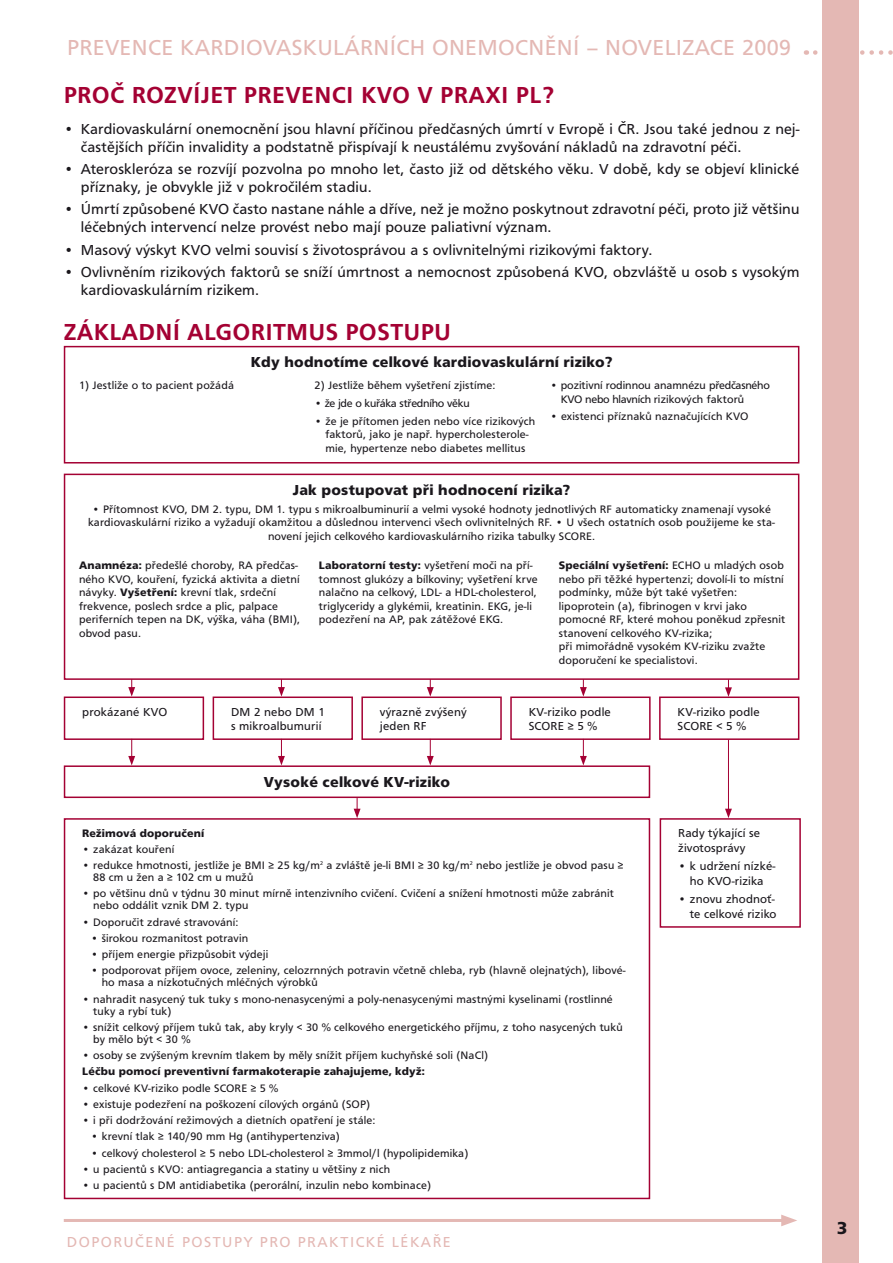
<style>
.page{position:relative;width:893px;height:1263px;background:#fff}
.page>*{position:absolute;margin:0;border:0;box-sizing:border-box;transform-origin:0 0}
.t1{font:500 24px "Frutus TEE";letter-spacing:.01em;color:#a40133}
.t2{font:22.5px "Frutus TEE";letter-spacing:.015em;color:#e4b8b4}
.t3{font:15px/18px "Frutus TEE";letter-spacing:.01em;color:#1a171c}
.t4{font:700 15px "Frutus TEE";letter-spacing:.015em;color:#1a171c}
.t5{font:15px "Frutus TEE";letter-spacing:.1em;color:#e4b8b4}
.t6{font:12px/14.4px "Frutus TEE";letter-spacing:.015em;color:#1a171c}
.t7{font:11.25px/13.5px "Frutus TEE";letter-spacing:.015em;color:#1a171c}
.t8{font:700 11.25px "Frutus TEE";letter-spacing:.015em;color:#1a171c}
.t9{font:11.25px/13.5px "Frutus TEE";letter-spacing:-.02em;color:#1a171c}
.s1{font-weight:700}
.s2{font-weight:400}
</style>
<div class="page">
<hr style="left:64px;top:1219px;width:723px;height:3px;background:#e4b8b4">
<svg style="left:781px;top:1214px;width:16px;height:12px"></svg>
<svg style="left:815px;top:50px;width:78px;height:5px"></svg>
<div style="left:822px;top:0;width:36px;height:1263px;background:#e4b8b4"></div>
<div style="left:64px;top:765px;width:586px;height:33px;border:2px solid #a40133"></div>
<div style="left:64px;top:818px;width:586px;height:381px;border:2px solid #a40133"></div>
<div style="left:64px;top:696px;width:140px;height:44px;border:2px solid #a40133"></div>
<div style="left:213px;top:696px;width:140px;height:44px;border:2px solid #a40133"></div>
<div style="left:361px;top:696px;width:141px;height:44px;border:2px solid #a40133"></div>
<div style="left:510px;top:696px;width:141px;height:44px;border:2px solid #a40133"></div>
<div style="left:659px;top:696px;width:140px;height:44px;border:2px solid #a40133"></div>
<div style="left:660px;top:818px;width:141px;height:110px;border:2px solid #a40133"></div>
<div style="left:64px;top:346px;width:735px;height:117px;border:2px solid #a40133"></div>
<div style="left:64px;top:474px;width:735px;height:206px;border:2px solid #a40133"></div>
<svg style="left:128px;top:679px;width:7px;height:17px"></svg>
<svg style="left:278px;top:679px;width:7px;height:17px"></svg>
<svg style="left:427px;top:679px;width:7px;height:17px"></svg>
<svg style="left:580px;top:679px;width:7px;height:17px"></svg>
<svg style="left:128px;top:739px;width:7px;height:26px"></svg>
<svg style="left:278px;top:739px;width:7px;height:26px"></svg>
<svg style="left:427px;top:739px;width:7px;height:26px"></svg>
<svg style="left:580px;top:739px;width:7px;height:26px"></svg>
<svg style="left:725px;top:679px;width:7px;height:18px"></svg>
<hr style="left:728px;top:740px;width:1px;height:71px;background:#a40133">
<svg style="left:725px;top:809px;width:7px;height:9px"></svg>
<svg style="left:354px;top:798px;width:7px;height:20px"></svg>
<h2 class="t2" style="left:67px;top:35px;width:726px">Prevence kardiovaskulárních onemocnění – novelizace 2009</h2>
<h1 class="t1" style="left:64px;top:81px;width:492px">PROČ ROZVÍJET PREVENCI KVO VPRAXI PL?</h1>
<h3 class="t3" style="left:81px;top:120px;width:720px;text-indent:-17px">• Kardiovaskulární onemocnění jsou hlavní příčinou předčasných úmrtí v Evropě i ČR. Jsou také jednou z nej&shy;častějších příčin invalidity a podstatně přispívají k neustálému zvyšování nákladů na zdravotní péči.</h3>
<h3 class="t3" style="left:81px;top:160px;width:720px;text-indent:-17px">• Ateroskleróza se rozvíjí pozvolna po mnoho let, často již od dětského věku. V době, kdy se objeví klinické příznaky, je obvykle již v pokročilém stadiu.</h3>
<h3 class="t3" style="left:64px;top:200px;width:146px">• Úmrtí způsobené KVO</h3>
<h3 class="t3" style="left:81px;top:200px;width:720px;text-indent:152px">často nastane náhle a dříve, než je možno poskytnout zdravotní péči, proto již většinu léčebných intervencí nelze provést nebo mají pouze paliativní význam.</h3>
<h3 class="t3" style="left:64px;top:241px;width:128px">• M asový výskyt KVO</h3>
<h3 class="t3" style="left:216px;top:241px;width:438px">velmi souvisí s životosprávou a s ovlivnitelnými rizikovými faktory.</h3>
<h3 class="t3" style="left:64px;top:263px;width:521px">• Ovlivněním rizikových faktorů se sníží úmrtnost a nemocnost způsobená KVO</h3>
<h3 class="t3" style="left:604px;top:263px;width:197px">, obzvláště u osob s vysokým</h3>
<h3 class="t3" style="left:81px;top:281px;width:180px">kardiovaskulárním rizikem.</h3>
<h1 class="t1" style="left:64px;top:318px;width:389px">ZÁKLADNÍ ALGORITMUS POSTUPU</h1>
<h3 class="t4" style="left:251px;top:353px;width:363px">Kdy hodnotíme celkové kardiovaskulární riziko?</h3>
<p class="t7" style="left:79px;top:379px;width:157px">1) Jestliže o to pacient požádá</p>
<p class="t7" style="left:315px;top:379px;width:182px">2) Jestliže během vyšetření zjistíme:</p>
<p class="t7" style="left:315px;top:396px;width:157px">• že jde o kuřáka středního věku</p>
<p class="t7" style="left:315px;top:414px;width:222px;text-align:center">• že je přítomen jeden nebo více rizikových faktorů, jako je např. hypercholesterole&shy;mie, hypertenze nebo diabetes mellitus</p>
<p class="t9" style="left:561px;top:379px;width:211px;text-indent:-11px">• pozitivní rodinnou anamnézu předčasného<br>KVO</p>
<p class="t7" style="left:585px;top:392px;width:161px">nebo hlavních rizikových faktorů</p>
<p class="t7" style="left:550px;top:410px;width:184px">• existenci příznaků naznačujících KVO</p>
<h3 class="t4" style="left:293px;top:481px;width:279px">Jak postupovat při hodnocení rizika?</h3>
<p class="t7" style="left:92px;top:502px;width:78px">• Přítomnost KVO</p>
<p class="t7" style="left:185px;top:502px;width:588px">, DM 2. typu, DM 1. typu s mikroalbuminurií a velmi vysoké hodnoty jednotlivých RF automaticky znamenají vysoké</p>
<p class="t7" style="left:88px;top:516px;width:688px">kardiovaskulární riziko a vyžadují okamžitou a důslednou intervenci všech ovlivnitelných RF. • U všech ostatních osob použijeme ke sta-</p>
<p class="t7" style="left:268px;top:529px;width:299px">novení jejich celkového kardiovaskulárního rizika tabulky SCORE</p>
<p class="t7" style="left:592px;top:529px;width:5px">.</p>
<p class="t7" style="left:79px;top:559px;width:221px"><span class="s1">Anamnéza:</span> předešlé choroby, RA předčas&shy;ného KVO</p>
<p class="t7" style="left:559px;top:559px;width:228px;text-indent:145px">u mladých osob nebo při těžké hypertenzi; dovolí-li to místní podmínky, může být také vyšetřen: lipoprotein (a), fibrinogen v krvi jako pomocné RF, které mohou poněkud zpřesnit stanovení celkového KV-rizika;<br>při mimořádně vysokém KV-riziku zvažte doporučení ke specialistovi.</p>
<p class="t7" style="left:319px;top:559px;width:220px"><span class="s1">Laboratorní testy:</span> vyšetření moči na pří&shy;tomnost glukózy a bílkoviny; vyšetření krve nalačno na celkový, LDL- a HDL-cholesterol, triglyceridy a glykémii, kreatinin. EKG, je-li podezření na AP, pak zátěžové EKG.</p>
<p class="t8" style="left:559px;top:559px;width:122px">Speciální vyšetření: <span class="s2">ECHO</span></p>
<p class="t7" style="left:79px;top:572px;width:223px;text-indent:52px">, kouření, fyzická aktivita a dietní návyky. <span class="s1">Vyšetření:</span> krevní tlak, srdeční frekvence, poslech srdce a plic, palpace periferních tepen na DK, výška, váha (BMI ), obvod pasu.</p>
<p class="t6" style="left:82px;top:704px;width:70px">prokázané KVO</p>
<p class="t6" style="left:231px;top:704px;width:95px">DM 2 nebo DM 1 s mikroalbumurií</p>
<p class="t6" style="left:380px;top:704px;width:88px">výrazně zvýšený jeden RF</p>
<p class="t6" style="left:529px;top:704px;width:84px">KV-riziko podle<br>SCORE</p>
<p class="t6" style="left:568px;top:719px;width:31px">≥ 5 %</p>
<h3 class="t4" style="left:264px;top:773px;width:188px">Vysoké celkové KV-riziko</h3>
<p class="t8" style="left:82px;top:826px;width:124px">Režimová doporučení</p>
<p class="t7" style="left:82px;top:842px;width:94px">• zakázat kouření</p>
<p class="t7" style="left:93px;top:859px;width:532px;line-height:12px;text-indent:-11px">• redukce hmotnosti, jestliže je BMI ≥ 25 kg/m<sup>2</sup> a zvláště je-li BMI ≥ 30 kg/m<sup>2</sup> nebo jestliže je obvod pasu ≥<br>88 cm u žen a ≥ 102 cm u mužů</p>
<p class="t7" style="left:93px;top:888px;width:522px;line-height:12px;text-indent:-11px">• po většinu dnů v týdnu 30 minut mírně intenzivního cvičení. Cvičení a snížení hmotnosti může zabránit nebo oddálit vznik DM 2. typu</p>
<p class="t7" style="left:82px;top:915px;width:158px">• Doporučit zdravé stravování:</p>
<p class="t7" style="left:91px;top:931px;width:159px">• širokou rozmanitost potravin</p>
<p class="t7" style="left:91px;top:948px;width:179px">• příjem energie přizpůsobit výdeji</p>
<p class="t7" style="left:102px;top:965px;width:525px;line-height:12px;text-indent:-11px">• podporovat příjem ovoce, zeleniny, celozrnných potravin včetně chleba, ryb (hlavně olejnatých), libové&shy;ho masa a nízkotučných mléčných výrobků</p>
<p class="t7" style="left:93px;top:993px;width:521px;line-height:12px;text-indent:-11px">• nahradit nasycený tuk tuky s mono-nenasycenými a poly-nenasycenými mastnými kyselinami (rostlinné tuky a rybí tuk)</p>
<p class="t7" style="left:93px;top:1021px;width:531px;line-height:12px;text-indent:-11px">• snížit celkový příjem tuků tak, aby kryly &lt; 30 % celkového energetického příjmu, z toho nasycených tuků by mělo být &lt; 30 %</p>
<p class="t7" style="left:82px;top:1049px;width:407px">• osoby se zvýšeným krevním tlakem by měly snížit příjem kuchyňské soli (N aCl)</p>
<p class="t8" style="left:82px;top:1065px;width:344px">Léčbu pomocí preventivní farmakoterapie zahajujeme, když:</p>
<p class="t7" style="left:82px;top:1081px;width:140px">• celkové KV-riziko podle SCORE</p>
<p class="t7" style="left:251px;top:1081px;width:29px">≥ 5 %</p>
<p class="t7" style="left:82px;top:1097px;width:289px">• existuje podezření na poškození cílových orgánů (SO P)</p>
<p class="t7" style="left:82px;top:1114px;width:295px">• i při dodržování režimových a dietních opatření je stále:</p>
<p class="t7" style="left:91px;top:1130px;width:251px">• krevní tlak ≥ 140/90 mm H g (antihypertenziva)</p>
<p class="t7" style="left:91px;top:1146px;width:379px">• celkový cholesterol ≥ 5 nebo LDL-cholesterol ≥ 3mmol/l (hypolipidemika)</p>
<p class="t7" style="left:82px;top:1162px;width:84px">• u pacientů s KVO</p>
<p class="t7" style="left:181px;top:1162px;width:211px">: antiagregancia a statiny u většiny z nich</p>
<p class="t7" style="left:82px;top:1179px;width:350px">• u pacientů s DM antidiabetika (perorální, inzulin nebo kombinace)</p>
<h3 class="t5" style="left:67px;top:1234px;width:385px">doporučené postupy pro praktické lékaře</h3>
<p class="t6" style="left:678px;top:704px;width:84px">KV-riziko podle<br>SCORE</p>
<p class="t6" style="left:717px;top:719px;width:31px">&lt; 5 %</p>
<p class="t6" style="left:678px;top:826px;width:84px">Rady týkající se životosprávy</p>
<p class="t6" style="left:690px;top:859px;width:87px;text-indent:-12px">• k udržení nízké&shy;ho KVO</p>
<p class="t6" style="left:732px;top:873px;width:33px">-rizika</p>
<p class="t6" style="left:678px;top:892px;width:100px;text-align:right">• znovu zhodnoť&shy;te celkové riziko</p>
</div>
